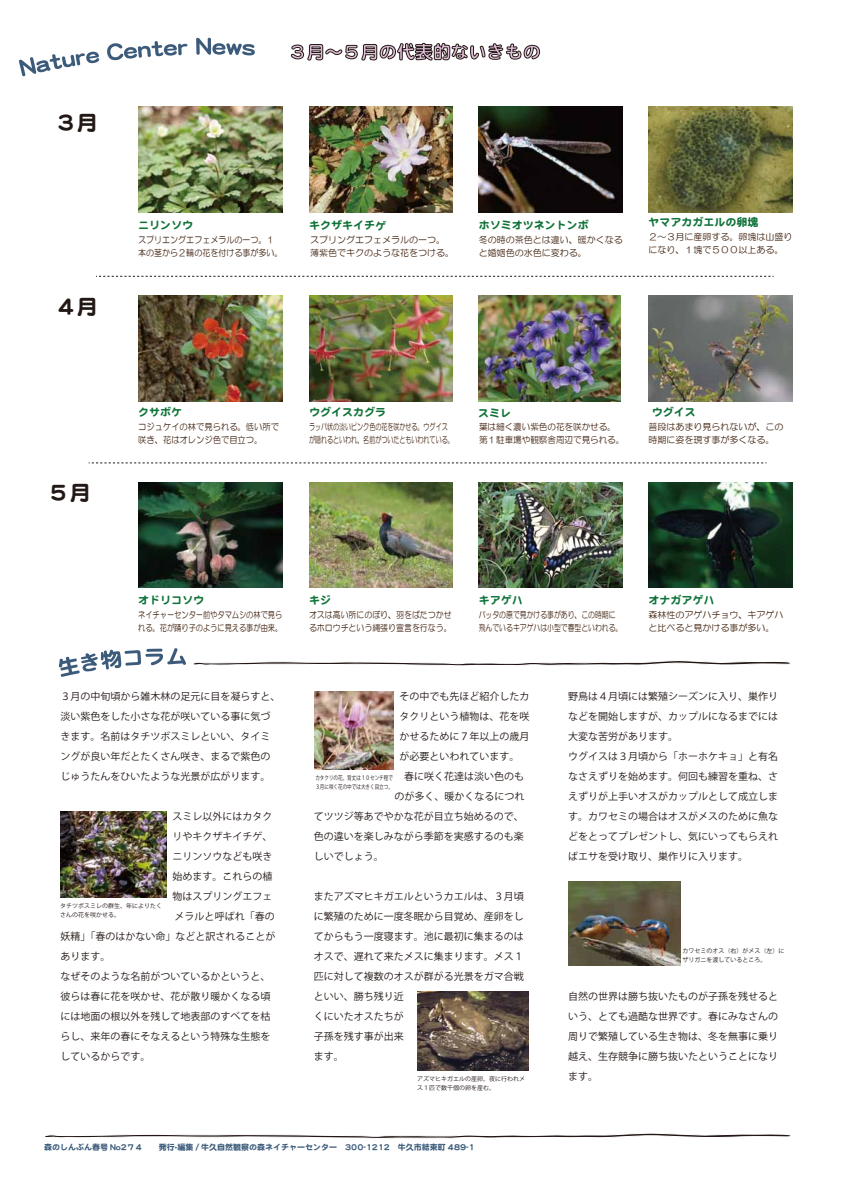
<style>
.page{position:relative;width:842px;height:1191px;background:#fff}
.page>*{position:absolute;margin:0;border:0;box-sizing:border-box;transform-origin:0 0}
.t1{font:21.2px "DF Maru Gothic SB MP RKSJ H";color:#221815}
.t2{font:18px "DF Maru Gothic SB MP RKSJ H";color:#e0bdd9}
.t3{font:11px "DF Maru Gothic SB MP RKSJ H";color:#107339}
.t4{font:10px/20px "Koz Go Pro";color:#221815}
.t5{font:9px/13px "HG Maru Gothic MPRO";color:#41220f}
.t6{font:9px/13px "HG Maru Gothic MPRO";color:#41220f;scale:.67 1}
.t7{font:9px/13px "HG Maru Gothic MPRO";color:#41220f;scale:.76 1}
.t8{font:9px/13px "HG Maru Gothic MPRO";color:#41220f;scale:.8 1}
.t9{font:9px/13px "HG Maru Gothic MPRO";color:#41220f;scale:.88 1}
.t10{font:9px/13px "HG Maru Gothic MPRO";color:#41220f;scale:.89 1}
.t11{font:9px/13px "HG Maru Gothic MPRO";color:#41220f;scale:.95 1}
.t12{font:9px/13px "HG Maru Gothic MPRO";color:#41220f;scale:.92 1}
.t13{font:8px "DF Maru Gothic SB MP RKSJ H";color:#3c5b7b}
.t14{font:6px/9px "Koz Go Pro";color:#221815}
.t15{font:6px/9px "Koz Go Pro";color:#221815;scale:.76 1}
.s1{font-family:"Koz Go Pro"}
</style>
<div class="page">
<svg style="left:45px;top:1133px;width:746px;height:6px"></svg>
<svg style="left:19px;top:52px;width:80px;height:24px"></svg>
<svg style="left:107px;top:41px;width:80px;height:19px"></svg>
<svg style="left:196px;top:38px;width:59px;height:18px"></svg>
<svg style="left:291px;top:42px;width:249px;height:19px"></svg>
<svg style="left:96px;top:276px;width:678px;height:1px"></svg>
<svg style="left:89px;top:462px;width:677px;height:1px"></svg>
<img style="left:138px;top:482px;width:144px;height:106px">
<img style="left:309px;top:482px;width:144px;height:106px">
<img style="left:479px;top:482px;width:143px;height:106px">
<img style="left:648px;top:482px;width:144px;height:106px">
<img style="left:138px;top:295px;width:144px;height:106px">
<img style="left:309px;top:295px;width:144px;height:106px">
<img style="left:478px;top:295px;width:143px;height:106px">
<img style="left:648px;top:295px;width:144px;height:106px">
<img style="left:138px;top:107px;width:144px;height:105px">
<img style="left:309px;top:107px;width:144px;height:105px">
<img style="left:479px;top:107px;width:143px;height:105px">
<img style="left:648px;top:107px;width:144px;height:105px">
<svg style="left:59px;top:648px;width:731px;height:29px"></svg>
<img style="left:60px;top:811px;width:106px;height:86px">
<img style="left:568px;top:881px;width:112px;height:84px">
<img style="left:315px;top:691px;width:78px;height:78px">
<img style="left:417px;top:991px;width:112px;height:79px">
<h1 class="t1" style="left:55px;top:112px;width:44px">３月</h1>
<h1 class="t1" style="left:55px;top:295px;width:44px">４月</h1>
<h1 class="t1" style="left:48px;top:482px;width:44px">５月</h1>
<h2 class="t2" style="left:289px;top:43px;width:253px">３月〜５月の代表的ないきもの</h2>
<p class="t3" style="left:138px;top:220px;width:56px">ニリンソウ</p>
<p class="t10" style="left:138px;top:233px;width:163px">スプリエングエフェメラルの一つ。１本の茎から２輪の花を付ける事が多い。</p>
<p class="t3" style="left:309px;top:220px;width:79px">キクザキイチゲ</p>
<p class="t5" style="left:310px;top:234px;width:145px">スプリングエフェメラルの一つ。薄紫色でキクのような花をつける。</p>
<p class="t3" style="left:479px;top:220px;width:111px">ホソミオツネントンボ</p>
<p class="t5" style="left:479px;top:233px;width:145px">冬の時の茶色とは違い、暖かくなると婚姻色の水色に変わる。</p>
<p class="t3" style="left:648px;top:217px;width:111px">ヤマアカガエルの卵塊</p>
<p class="t5" style="left:648px;top:230px;width:145px">２〜３月に産卵する。卵塊は山盛りになり、１塊で５００以上ある。</p>
<p class="t3" style="left:138px;top:407px;width:45px">クサボケ</p>
<p class="t12" style="left:138px;top:420px;width:154px">コジュケイの林で見られる。低い所で咲き、花はオレンジ色で目立つ。</p>
<p class="t3" style="left:309px;top:407px;width:78px">ウグイスカグラ</p>
<p class="t6" style="left:309px;top:420px;width:218px">ラッパ状の淡いピンク色の花を咲かせる。ウグイスが隠れるといわれ、名前がついたともいわれている。</p>
<p class="t3" style="left:478px;top:408px;width:34px">スミレ</p>
<p class="t11" style="left:479px;top:420px;width:154px">葉は細く濃い紫色の花を咲かせる。第１駐車場や観察舎周辺で見られる。</p>
<p class="t3" style="left:652px;top:407px;width:45px">ウグイス</p>
<p class="t5" style="left:648px;top:420px;width:136px">普段はあまり見られないが、この時期に姿を現す事が多くなる。</p>
<p class="t3" style="left:138px;top:594px;width:67px">オドリコソウ</p>
<p class="t8" style="left:138px;top:608px;width:182px">ネイチャーセンター前やタマムシの林で見られる。花が踊り子のように見える事が由来。</p>
<p class="t4" style="left:60px;top:686px;width:221px">３月の中旬頃から雑木林の足元に目を凝らすと、淡い紫色をした小さな花が咲いている事に気づきます。名前はタチツボスミレといい、タイミングが良い年だとたくさん咲き、まるで紫色のじゅうたんをひいたような光景が広がります。</p>
<p class="t4" style="left:172px;top:806px;width:101px">スミレ以外にはカタク</p>
<p class="t4" style="left:172px;top:826px;width:101px">リやキクザキイチゲ、</p>
<p class="t4" style="left:172px;top:846px;width:101px">ニリンソウなども咲き</p>
<p class="t4" style="left:172px;top:866px;width:101px">始めます。これらの植</p>
<p class="t4" style="left:172px;top:886px;width:101px">物はスプリングエフェ</p>
<p class="t4" style="left:165px;top:906px;width:111px">　メラルと呼ばれ「春の</p>
<p class="t4" style="left:60px;top:926px;width:216px">妖精」「春のはかない命」などと訳されることが</p>
<p class="t4" style="left:60px;top:946px;width:51px">あります。</p>
<p class="t4" style="left:60px;top:966px;width:211px">なぜそのような名前がついているかというと、</p>
<p class="t4" style="left:60px;top:986px;width:211px">彼らは春に花を咲かせ、花が散り暖かくなる頃</p>
<p class="t4" style="left:60px;top:1006px;width:211px">には地面の根以外を残して地表部のすべてを枯</p>
<p class="t4" style="left:60px;top:1026px;width:211px">らし、来年の春にそなえるという特殊な生態を</p>
<p class="t4" style="left:60px;top:1046px;width:91px">しているからです。</p>
<p class="t14" style="left:60px;top:901px;width:103px">タチツボスミレの群生、年によりたくさんの花を咲かせる。</p>
<p class="t3" style="left:309px;top:594px;width:23px">キジ</p>
<p class="t9" style="left:309px;top:608px;width:163px">オスは高い所にのぼり、羽をばたつかせるホロウチという縄張り宣言を行なう。</p>
<p class="t3" style="left:479px;top:594px;width:45px">キアゲハ</p>
<p class="t7" style="left:479px;top:608px;width:191px">バッタの原で見かける事があり、この時期に飛んでいるキアゲハは小型で春型といわれる。</p>
<p class="t3" style="left:648px;top:594px;width:67px">オナガアゲハ</p>
<p class="t5" style="left:648px;top:608px;width:136px">森林性のアゲハチョウ、キアゲハと比べると見かける事が多い。</p>
<p class="t4" style="left:399px;top:686px;width:131px">その中でも先ほど紹介したカ</p>
<p class="t4" style="left:399px;top:706px;width:131px">タクリという植物は、花を咲</p>
<p class="t4" style="left:399px;top:726px;width:131px">かせるために７年以上の歳月</p>
<p class="t4" style="left:399px;top:746px;width:121px">が必要といわれています。</p>
<p class="t4" style="left:404px;top:766px;width:121px">春に咲く花達は淡い色のも</p>
<p class="t4" style="left:394px;top:786px;width:132px">のが多く、暖かくなるにつれ</p>
<p class="t4" style="left:314px;top:806px;width:211px">てツツジ等あでやかな花が目立ち始めるので、</p>
<p class="t4" style="left:314px;top:826px;width:211px">色の違いを楽しみながら季節を実感するのも楽</p>
<p class="t4" style="left:314px;top:846px;width:71px">しいでしょう。</p>
<p class="t4" style="left:314px;top:886px;width:211px">またアズマヒキガエルというカエルは、３月頃に繁殖のために一度冬眠から目覚め、産卵をしてからもう一度寝ます。池に最初に集まるのはオスで、遅れて来たメスに集まります。メス１匹に対して複数のオスが群がる光景をガマ合戦といい、勝ち残り近<br>くにいたオスたちが<br>子孫を残す事が出来<br>ます。</p>
<p class="t15" style="left:315px;top:773px;width:103px">カタクリの花。背丈は１０センチ程で<br>３月に咲く花の中では大きく目立つ。</p>
<p class="t14" style="left:417px;top:1074px;width:109px">アズマヒキガエルの産卵。夜に行われメス１匹で数千個の卵を産む。</p>
<p class="t4" style="left:568px;top:686px;width:211px">野鳥は４月頃には繁殖シーズンに入り、巣作りなどを開始しますが、カップルになるまでには大変な苦労があります。<br>ウグイスは３月頃から「ホーホケキョ」と有名なさえずりを始めます。何回も練習を重ね、さえずりが上手いオスがカップルとして成立します。カワセミの場合はオスがメスのために魚などをとってプレゼントし、気にいってもらえればエサを受け取り、巣作りに入ります。</p>
<p class="t14" style="left:683px;top:946px;width:103px">カワセミのオス（右）がメス（左）にザリガニを渡しているところ。</p>
<p class="t4" style="left:568px;top:986px;width:211px;text-align:justify">自然の世界は勝ち抜いたものが子孫を残せるという、とても過酷な世界です。春にみなさんの周りで繁殖している生き物は、冬を無事に乗り越え、生存競争に勝ち抜いたということになります。</p>
<p class="t13" style="left:44px;top:1143px;width:440px">森のしんぶん春号 No2７４　　発行<span class="s1">•</span>編集 / 牛久自然観察の森ネイチャーセンター　300-1212　牛久市結束町 489-1　</p>
</div>
